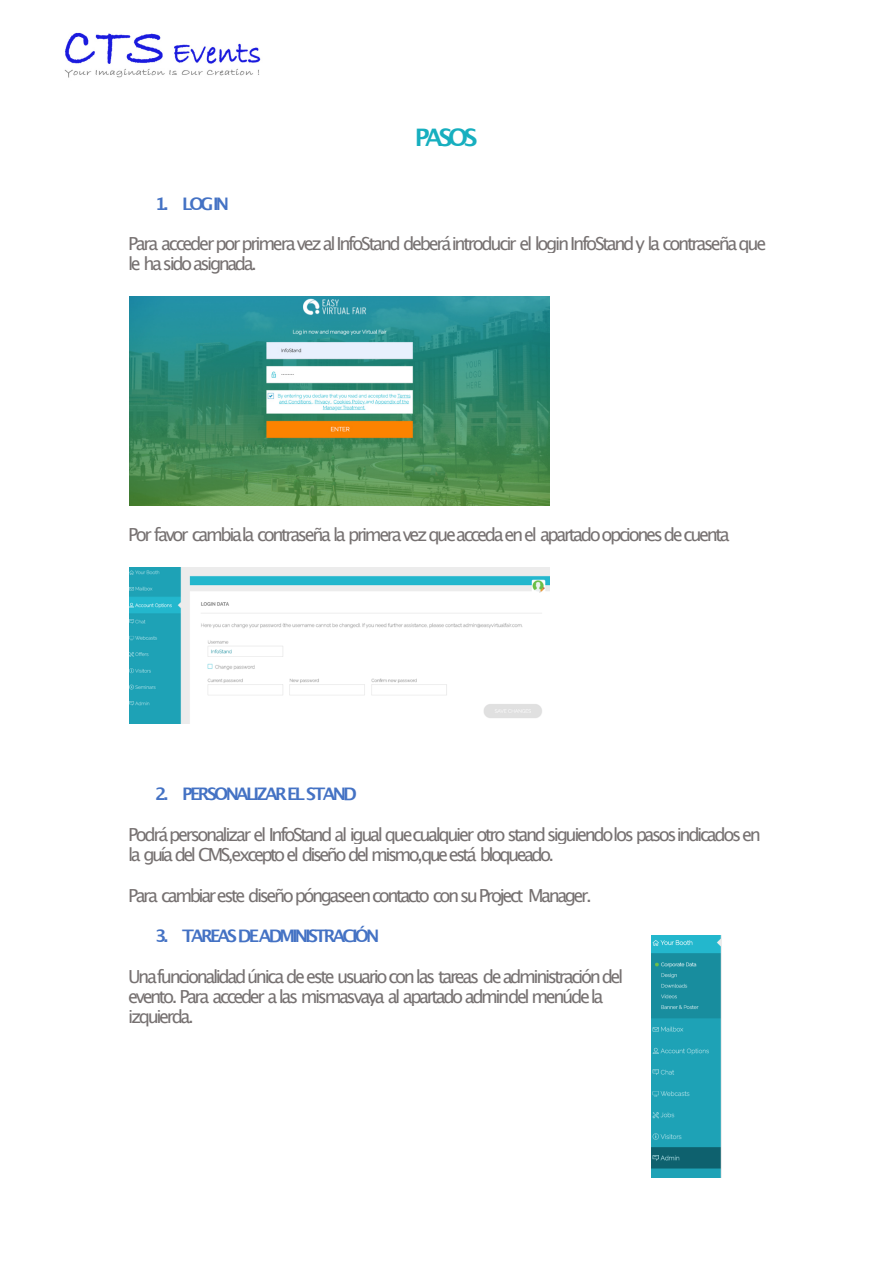
<style>
.page{position:relative;width:894px;height:1263px;background:#fff}
.page>*{position:absolute;margin:0;border:0;box-sizing:border-box;transform-origin:0 0}
.t1{font:700 24.15px "Lucida Grande";letter-spacing:-.175em;color:#17afbf}
.t2{font:18px/20.1px "Lucida Grande";letter-spacing:-.135em;color:#767171}
.t3{font:700 17.25px "Lucida Grande";letter-spacing:-.17em;color:#4472c4}
</style>
<div class="page">
<img style="left:130px;top:296px;width:419px;height:209px">
<img style="left:130px;top:567px;width:419px;height:157px">
<img style="left:651px;top:935px;width:70px;height:243px">
<img style="left:64px;top:32px;width:197px;height:46px">
<h1 class="t1" style="left:414px;top:127px;width:64px">PASOS</h1>
<p class="t3" style="left:155px;top:196px;width:75px">1. LOG IN</p>
<p class="t2" style="left:128px;top:235px;width:639px">Para acceder por primera vez al InfoStand deberáintroducir el login InfoStand y la contraseña que le ha sido asignada.</p>
<p class="t2" style="left:128px;top:526px;width:602px">Por favor cambiala contraseña la primera vez queacceda en el apartado opciones de cuenta</p>
<p class="t3" style="left:155px;top:787px;width:203px">2. PERSONALIZAR EL STAND</p>
<p class="t2" style="left:128px;top:826px;width:634px">Podrá personalizar el InfoStand al igual quecualquier otro stand siguiendolos pasosindicados en la guía del CMS,excepto el diseño del mismo,que está bloqueado.</p>
<p class="t2" style="left:128px;top:887px;width:465px">Para cambiar este diseño póngaseen contacto con su Project Manager.</p>
<p class="t3" style="left:155px;top:929px;width:225px">3. TAREAS DE ADMINISTRACIÓN</p>
<p class="t2" style="left:128px;top:968px;width:496px">Unafuncionalidad única de este usuario con las tareas de administración del evento. Para acceder a las mismasvaya al apartado admindel menúde la izquierda.</p>
</div>
